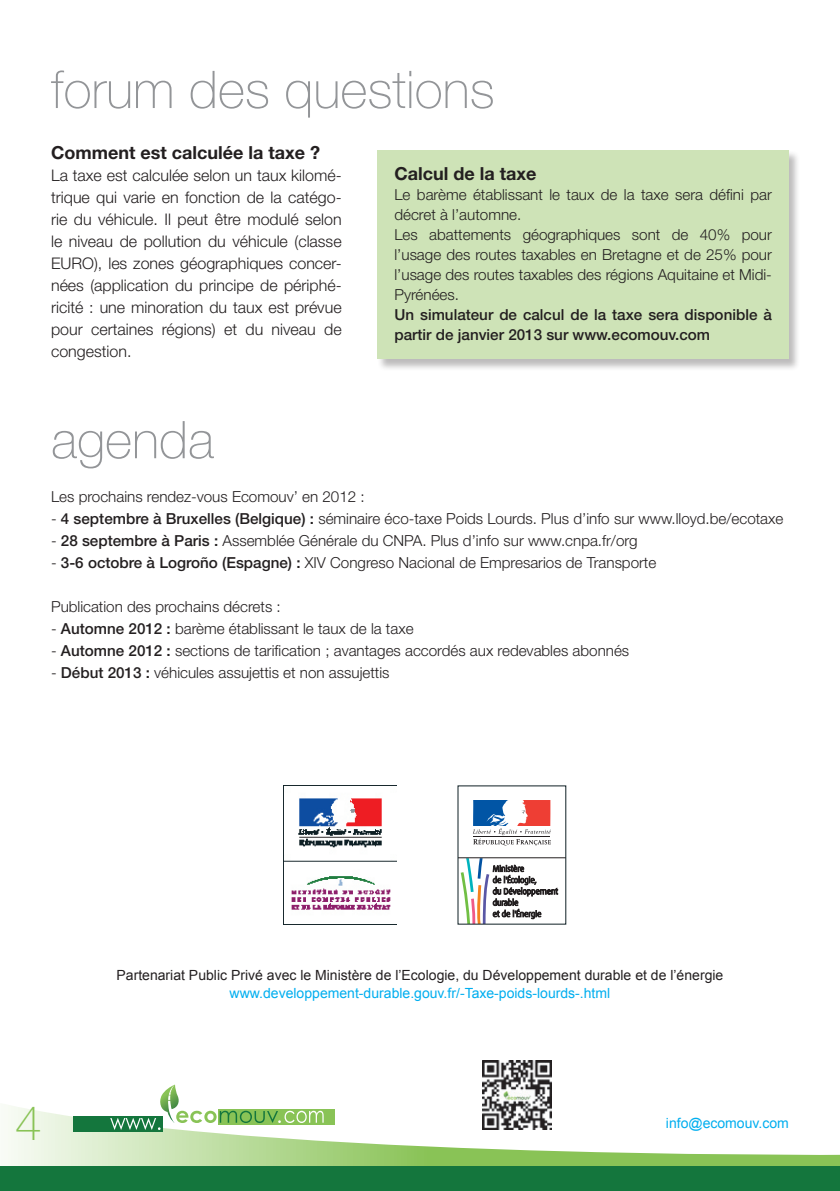
<style>
.page{position:relative;width:840px;height:1191px;background:#fff}
.page>*{position:absolute;margin:0;border:0;box-sizing:border-box;transform-origin:0 0}
.t1{font:100 52px "Helvetica Neue LT Std";color:#939598}
.t2{font:100 48px "Helvetica Neue LT Std";color:#89c356}
.t3{font:700 18px "Helvetica Neue LT Std";color:#231f20}
.t4{font:300 16px/22px "Helvetica Neue LT Std";color:#231f20;text-align:justify}
.t5{font:300 15.2px/20px "Helvetica Neue LT Std";color:#231f20}
.t6{font:500 15.2px/20px "Helvetica Neue LT Std";color:#231f20}
.t7{font:14px "Arial";color:#231f20}
.t8{font:14px "Arial";color:#00aeef}
.s1{font-weight:500}
</style>
<div class="page">
<svg style="left:8px;top:1098px;width:831px;height:68px"></svg>
<div style="left:0;top:1166px;width:839px;height:25px;background:#14763d"></div>
<div style="left:218px;top:1108px;width:116px;height:16px;background:#89c356"></div>
<div style="left:74px;top:1116px;width:89px;height:15px;background:#14763d"></div>
<svg style="left:110px;top:1084px;width:213px;height:46px"></svg>
<div style="left:376px;top:150px;width:424px;height:221px;background:#231f20;opacity:.3"></div>
<div style="left:377px;top:150px;width:411px;height:209px;background:#cee3b7"></div>
<img style="left:283px;top:786px;width:113px;height:138px">
<svg style="left:473px;top:800px;width:77px;height:45px"></svg>
<hr style="left:457px;top:857px;width:108px;height:1px;background:#231f20">
<svg style="left:460px;top:858px;width:97px;height:64px"></svg>
<img style="left:482px;top:1060px;width:69px;height:69px">
<h1 class="t1" style="left:51px;top:60px;width:445px">forum des questions</h1>
<p class="t3" style="left:51px;top:141px;width:270px">Comment est calculée la taxe ?</p>
<p class="t4" style="left:51px;top:164px;width:292px">La taxe est calculée selon un taux kilomé&shy;trique qui varie en fonction de la catégo&shy;rie du véhicule. Il peut être modulé selon le niveau de pollution du véhicule (classe EURO), les zones géographiques concer&shy;nées (application du principe de périphé&shy;ricité : une minoration du taux est prévue pour certaines régions) et du niveau de congestion.</p>
<p class="t3" style="left:394px;top:162px;width:143px">Calcul de la taxe</p>
<p class="t5" style="left:394px;top:184px;width:379px">Le barème établissant le taux de la taxe sera défini par décret à l’automne.<br>Les abattements géographiques sont de 40% pour l’usage des routes taxables en Bretagne et de 25% pour l’usage des routes taxables des régions Aquitaine et Midi-Pyrénées.</p>
<p class="t6" style="left:394px;top:304px;width:379px">Un simulateur de calcul de la taxe sera disponible à partir de janvier 2013 sur www.ecomouv.com</p>
<h1 class="t1" style="left:51px;top:410px;width:164px">agenda</h1>
<p class="t5" style="left:51px;top:486px;width:315px">Les prochains rendez-vous Ecomouv’ en 2012 :</p>
<p class="t5" style="left:51px;top:508px;width:733px">- <span class="s1">4 septembre à Bruxelles (Belgique) :</span> séminaire éco-taxe Poids Lourds. Plus d’info sur www.lloyd.be/ecotaxe</p>
<p class="t5" style="left:51px;top:530px;width:587px">- <span class="s1">28 septembre à Paris :</span> Assemblée Générale du CNPA. Plus d’info sur www.cnpa.fr/org</p>
<p class="t5" style="left:51px;top:552px;width:606px">- <span class="s1">3-6 octobre à Logroño (Espagne) :</span> XIV Congreso Nacional de Empresarios de Transporte</p>
<p class="t5" style="left:51px;top:596px;width:231px">Publication des prochains décrets :</p>
<p class="t5" style="left:51px;top:618px;width:364px">- <span class="s1">Automne 2012 :</span> barème établissant le taux de la taxe</p>
<p class="t5" style="left:51px;top:640px;width:579px">- <span class="s1">Automne 2012 :</span> sections de tarification ; avantages accordés aux redevables abonnés</p>
<p class="t5" style="left:51px;top:662px;width:340px">- <span class="s1">Début 2013 :</span> véhicules assujettis et non assujettis</p>
<p class="t7" style="left:116px;top:966px;width:608px">Partenariat Public Privé avec le Ministère de l’Ecologie, du Développement durable et de l’énergie</p>
<p class="t8" style="left:229px;top:984px;width:382px">www.developpement-durable.gouv.fr/-Taxe-poids-lourds-.html</p>
<h2 class="t2" style="left:15px;top:1095px;width:28px">4</h2>
<p class="t8" style="left:665px;top:1113px;width:124px">info@ecomouv.com</p>
</div>
